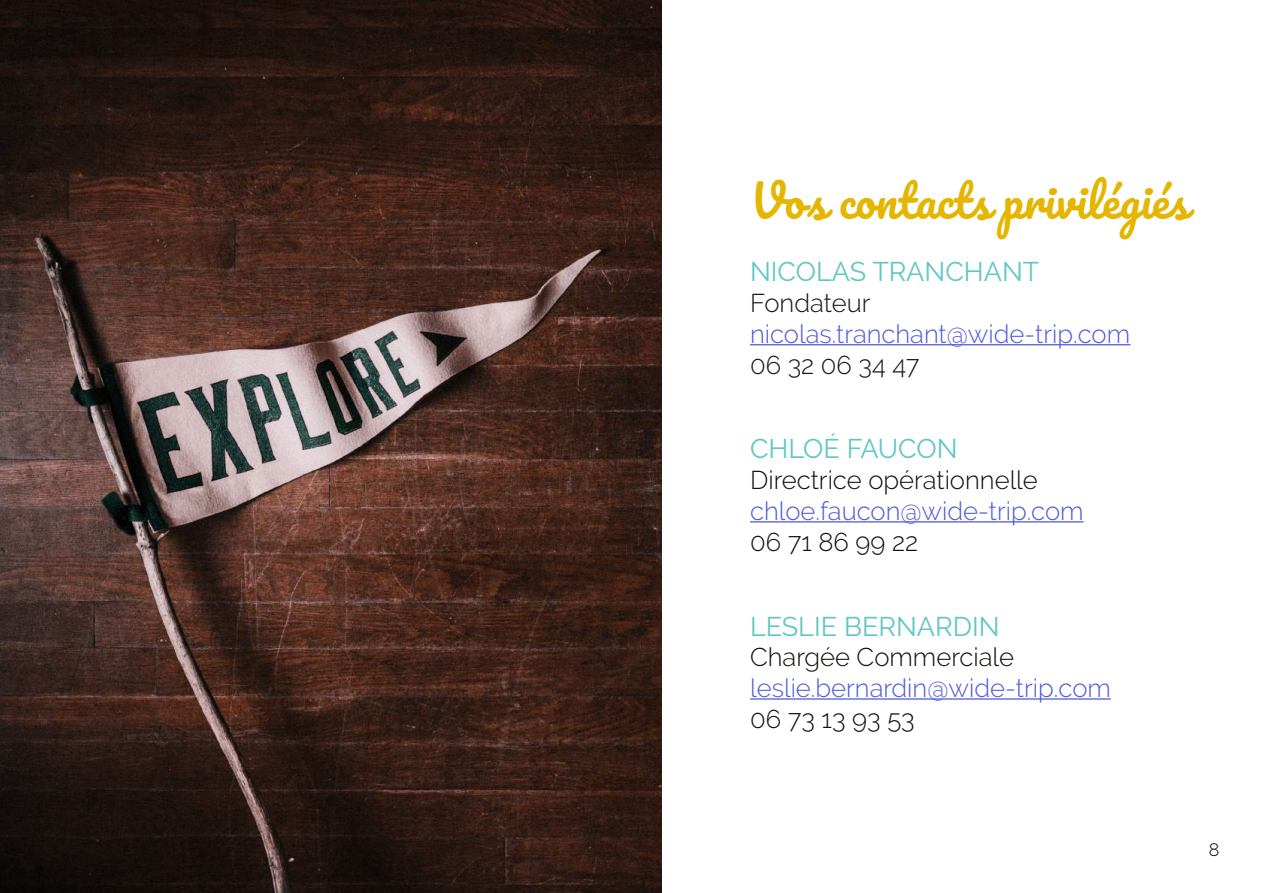
<style>
.page{position:relative;width:1263px;height:893px;background:#fff}
.page>*{position:absolute;margin:0;border:0;box-sizing:border-box;transform-origin:0 0}
.t1{font:45px "Pacifico";color:#e4b600}
.t2{font:27px "Raleway";color:#61c6c6}
.t3{font:300 25.65px "Raleway";color:#505ade}
.t4{font:300 25.65px "Raleway";color:#14100c}
.t5{font:300 25.65px "Raleway";color:#131717}
.t6{font:300 18px "Raleway";color:#000}
</style>
<div class="page">
<hr style="left:750px;top:344px;width:380px;height:1px;background:#505ade">
<hr style="left:750px;top:521px;width:333px;height:1px;background:#505ade">
<hr style="left:750px;top:698px;width:361px;height:2px;background:#505ade">
<img style="left:0;top:0;width:662px;height:893px">
<h1 class="t1" style="left:750px;top:177px;width:440px">Vos contacts privilégiés</h1>
<p class="t2" style="left:750px;top:256px;width:291px">NICOLAS TRANCHANT</p>
<p class="t5" style="left:750px;top:288px;width:122px">Fondateur</p>
<p class="t3" style="left:750px;top:319px;width:382px">nicolas.tranchant@wide-trip.com</p>
<p class="t5" style="left:750px;top:350px;width:171px">06 32 06 34 47</p>
<p class="t2" style="left:750px;top:433px;width:209px">CHLOÉ FAUCON</p>
<p class="t4" style="left:750px;top:465px;width:289px">Directrice opérationnelle</p>
<p class="t3" style="left:750px;top:496px;width:335px">chloe.faucon@wide-trip.com</p>
<p class="t4" style="left:750px;top:527px;width:170px">06 71 86 99 22</p>
<p class="t2" style="left:750px;top:610px;width:251px">LESLIE BERNARDIN</p>
<p class="t4" style="left:750px;top:642px;width:266px">Chargée Commerciale</p>
<p class="t3" style="left:750px;top:673px;width:362px">leslie.bernardin@wide-trip.com</p>
<p class="t4" style="left:750px;top:704px;width:166px">06 73 13 93 53</p>
<p class="t6" style="left:1209px;top:839px;width:12px">8</p>
</div>
